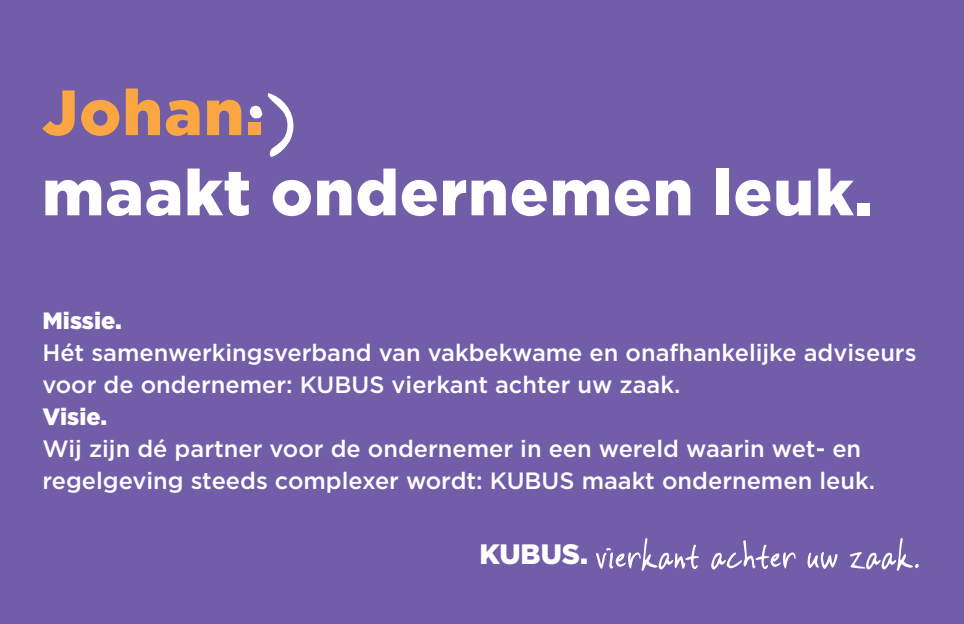
<style>
.page{position:relative;width:964px;height:624px;background:#715da8}
.page>*{position:absolute;margin:0;border:0;box-sizing:border-box;transform-origin:0 0}
.t1{font:900 64px "Gotham";letter-spacing:.015em;color:#fff}
.t2{font:900 64px "Gotham";letter-spacing:.02em;color:#f9a643}
.t3{font:900 28px "Gotham";color:#fff}
.t4{font:500 23.6px/32px "Gotham";color:#fff}
.t5{font:900 23.6px "Gotham";color:#fff}
</style>
<div class="page">
<svg style="left:596px;top:538px;width:322px;height:33px"></svg>
<svg style="left:268px;top:93px;width:26px;height:64px"></svg>
<svg style="left:250px;top:106px;width:12px;height:12px"></svg>
<h1 class="t2" style="left:42px;top:75px;width:223px">Johan.</h1>
<h1 class="t1" style="left:42px;top:156px;width:832px">maakt ondernemen leuk.</h1>
<p class="t5" style="left:42px;top:307px;width:81px">Missie.</p>
<p class="t4" style="left:42px;top:336px;width:875px">Hét samenwerkingsverband van vakbekwame en onafhankelijke adviseurs voor de ondernemer: KUBUS vierkant achter uw zaak.</p>
<p class="t5" style="left:42px;top:403px;width:66px">Visie.</p>
<p class="t4" style="left:42px;top:432px;width:834px">Wij zijn dé partner voor de ondernemer in een wereld waarin wet- en regelgeving steeds complexer wordt: KUBUS maakt ondernemen leuk.</p>
<p class="t3" style="left:479px;top:538px;width:110px">KUBUS.</p>
</div>
